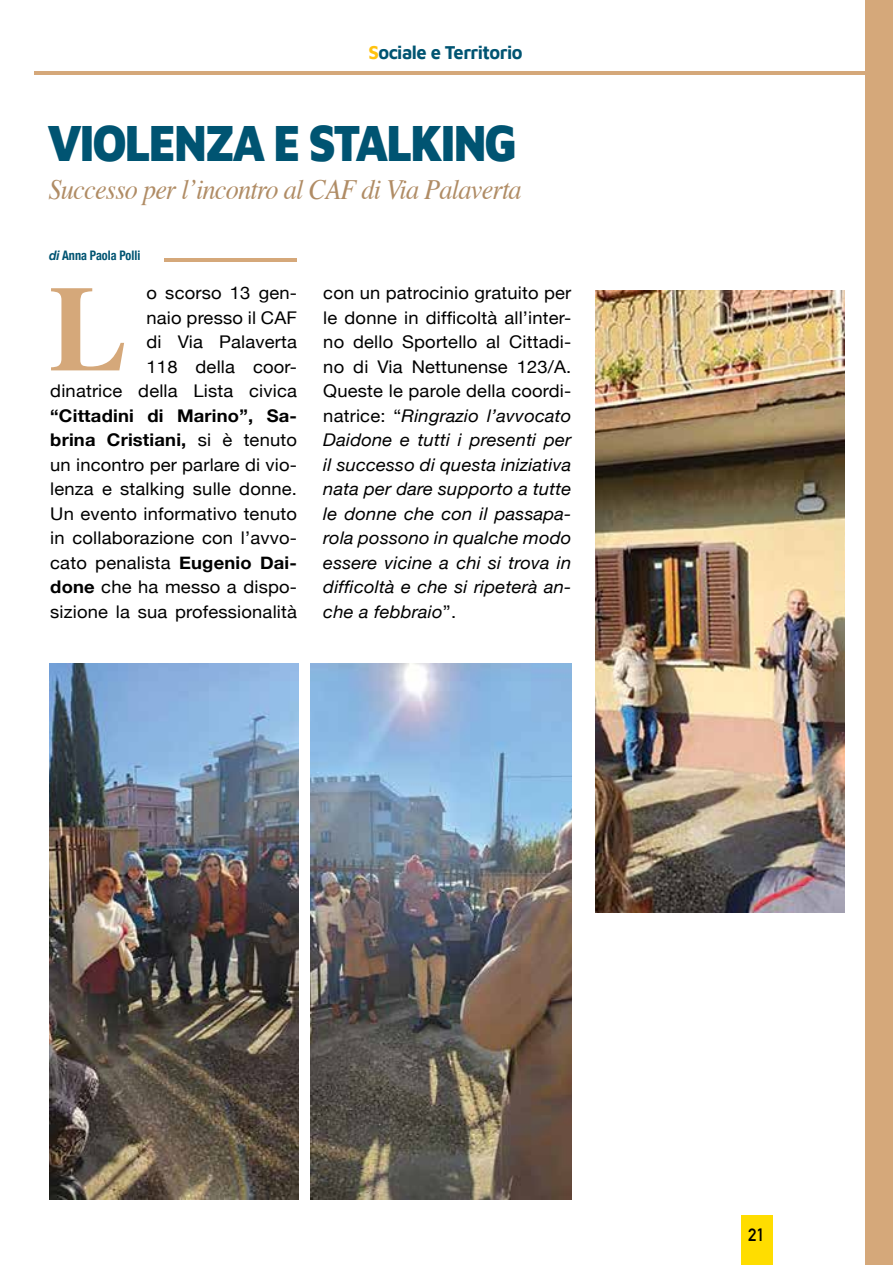
<style>
.page{position:relative;width:893px;height:1265px;background:#fff}
.page>*{position:absolute;margin:0;border:0;box-sizing:border-box;transform-origin:0 0}
.t1{font:700 121.62px "Times";color:#d5a87a}
.t2{font:900 52.5px "Maven Pro";letter-spacing:-.05em;color:#005472;scale:.88 1}
.t3{font:italic 28px "Times";letter-spacing:-.03em;color:#b08c65;scale:.94 1}
.t4{font:700 19.25px "Maven Pro";letter-spacing:-.03em;color:#005472;scale:.95 1}
.t5{font:italic 17.5px/24.5px "Helvetica Neue";letter-spacing:.01em;color:#000;text-align:justify;scale:1.05 1}
.t6{font:17.5px/24.5px "Helvetica Neue";letter-spacing:.01em;color:#000;text-align:right;scale:1.05 1}
.t7{font:700 17.5px "DIN Alternate";color:#000}
.t8{font:700 condensed 13.12px "Helvetica Neue";color:#005472;scale:.93 1}
.s1{color:#ffc20e}
.s2{font-style:italic;font-stretch:normal}
.s3{font-weight:700}
.s4{font-style:normal}
</style>
<div class="page">
<div style="left:866px;top:0;width:27px;height:1265px;background:#d5a87a"></div>
<hr style="left:164px;top:259px;width:133px;height:3px;background:#d5a87a">
<div style="left:741px;top:1215px;width:31px;height:50px;background:#fd0"></div>
<hr style="left:35px;top:71px;width:858px;height:3px;background:#d5a87a">
<img style="left:595px;top:290px;width:249px;height:623px">
<img style="left:50px;top:663px;width:249px;height:537px">
<img style="left:311px;top:663px;width:260px;height:537px">
<p class="t4" style="left:368px;top:39px;width:164px"><span class="s1">S</span>ociale e Territorio</p>
<h2 class="t2" style="left:47px;top:107px;width:536px">VIOLENZA E STALKING</h2>
<h3 class="t3" style="left:49px;top:166px;width:505px">Successo per l’incontro al CAF di Via Palaverta</h3>
<p class="t8" style="left:49px;top:245px;width:100px"><span class="s2">di</span> Anna Paola Polli</p>
<p class="t6" style="left:50px;top:281px;width:237px">o scorso 13 gen-<br>naio presso il CAF<br>di Via Palaverta<br>118 della coor-<br>dinatrice della Lista civica</p>
<p class="t6" style="left:50px;top:403px;width:237px;text-align:justify"><span class="s3">“Cittadini di Marino”, Sa&shy;brina Cristiani,</span> si è tenuto un incontro per parlare di vio&shy;lenza e stalking sulle donne.<br>Un evento informativo tenuto in collaborazione con l’avvo&shy;cato penalista <span class="s3">Eugenio Dai&shy;done</span> che ha messo a dispo&shy;sizione la sua professionalità</p>
<h1 class="t1" style="left:49px;top:213px;width:80px">L</h1>
<p class="t5" style="left:323px;top:281px;width:238px"><span class="s4">con un patrocinio gratuito per le donne in difficoltà all’inter&shy;no dello Sportello al Cittadi&shy;no di Via Nettunense 123/A.<br>Queste le parole della coordi&shy;natrice: “</span>Ringrazio l’avvocato Daidone e tutti i presenti per il successo di questa iniziativa nata per dare supporto a tutte le donne che con il passapa&shy;rola possono in qualche modo essere vicine a chi si trova in difficoltà e che si ripeterà an&shy;che a febbraio<span class="s4">”.</span></p>
<p class="t7" style="left:748px;top:1222px;width:18px">21</p>
</div>
